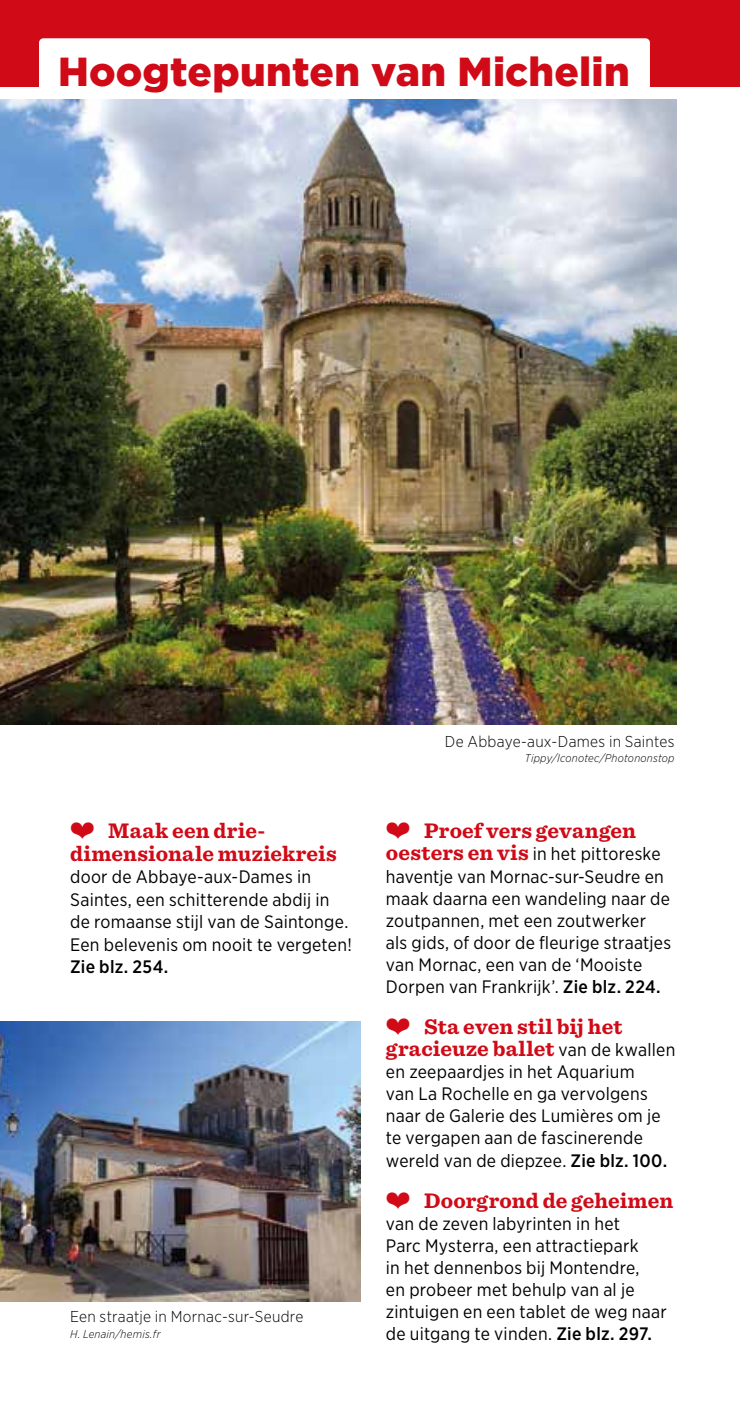
<style>
.page{position:relative;width:740px;height:1404px;background:#fff}
.page>*{position:absolute;margin:0;border:0;box-sizing:border-box;transform-origin:0 0}
.t1{font:900 40.5px "Gotham";letter-spacing:.005em;color:#d00a17}
.t2{font:700 22.05px/22.5px "Sentinel";letter-spacing:.01em;color:#d00a17}
.t3{font:18px/22.1px "Gotham Narrow";letter-spacing:.015em;color:#000}
.t4{font:500 18px "Gotham Narrow";letter-spacing:.015em;color:#000}
.t5{font:300 15.75px "Gotham Narrow";letter-spacing:.02em;color:#000}
.t6{font:italic 300 11.25px "Gotham Narrow";letter-spacing:.02em;color:#000}
.s1{font-family:"Michelin";font-weight:400;font-size:27px}
.s2{font-family:"Sentinel";font-weight:700;font-size:22.05px;color:#d00a17}
.s3{font-weight:500}
.s4{font-family:"Gotham Narrow";font-weight:400;font-size:18px;color:#000}
</style>
<div class="page">
<img style="left:0;top:99px;width:676px;height:625px">
<img style="left:0;top:1021px;width:360px;height:280px">
<div style="left:0;top:0;width:740px;height:86px;background:#d00a17"></div>
<div style="left:39px;top:38px;width:611px;height:48px;background:#fff"></div>
<h1 class="t1" style="left:58px;top:44px;width:573px">Hoogtepunten van Michelin</h1>
<p class="t2" style="left:70px;top:818px;width:268px"><span class="s1">Þ</span> Maak een drie&shy;dimensionale muziekreis</p>
<p class="t3" style="left:70px;top:865px;width:283px">door de Abbaye-aux-Dames in Saintes, een schitterende abdij in de romaanse stijl van de Saintonge.<br>Een belevenis om nooit te vergeten!</p>
<p class="t4" style="left:70px;top:955px;width:100px">Zie blz. 254.</p>
<p class="t5" style="left:70px;top:1307px;width:235px">Een straatje in Mornac-sur-Seudre</p>
<p class="t6" style="left:70px;top:1327px;width:92px">H. Lenain/hemis.fr</p>
<p class="t5" style="left:445px;top:731px;width:231px">De Abbaye-aux-Dames in Saintes</p>
<p class="t6" style="left:525px;top:751px;width:151px">Tippy/Iconotec/Photononstop</p>
<p class="t2" style="left:386px;top:818px;width:252px"><span class="s1">Þ</span> Proef vers gevangen</p>
<p class="t3" style="left:386px;top:842px;width:287px"><span class="s2">oesters en vis</span> in het pittoreske haventje van Mornac-sur-Seudre en maak daarna een wandeling naar de zoutpannen, met een zoutwerker als gids, of door de fleurige straatjes van Mornac, een van de ‘Mooiste Dorpen van Frankrijk’. <span class="s3">Zie blz. 224.</span></p>
<p class="t2" style="left:386px;top:1014px;width:291px"><span class="s1">Þ</span> Sta even stil bij het gracieuze ballet <span class="s4">van de kwallen</span></p>
<p class="t3" style="left:386px;top:1060px;width:283px">en zeepaardjes in het Aquarium van La Rochelle en ga vervolgens naar de Galerie des Lumières om je te vergapen aan de fascinerende wereld van de diepzee. <span class="s3">Zie blz. 100.</span></p>
<p class="t2" style="left:386px;top:1187px;width:289px"><span class="s1">Þ</span> Doorgrond de geheimen</p>
<p class="t3" style="left:386px;top:1211px;width:282px">van de zeven labyrinten in het<br>Parc Mysterra, een attractiepark<br>in het dennenbos bij Montendre,<br>en probeer met behulp van al je zintuigen en een tablet de weg naar de uitgang te vinden. <span class="s3">Zie blz. 297.</span></p>
</div>
